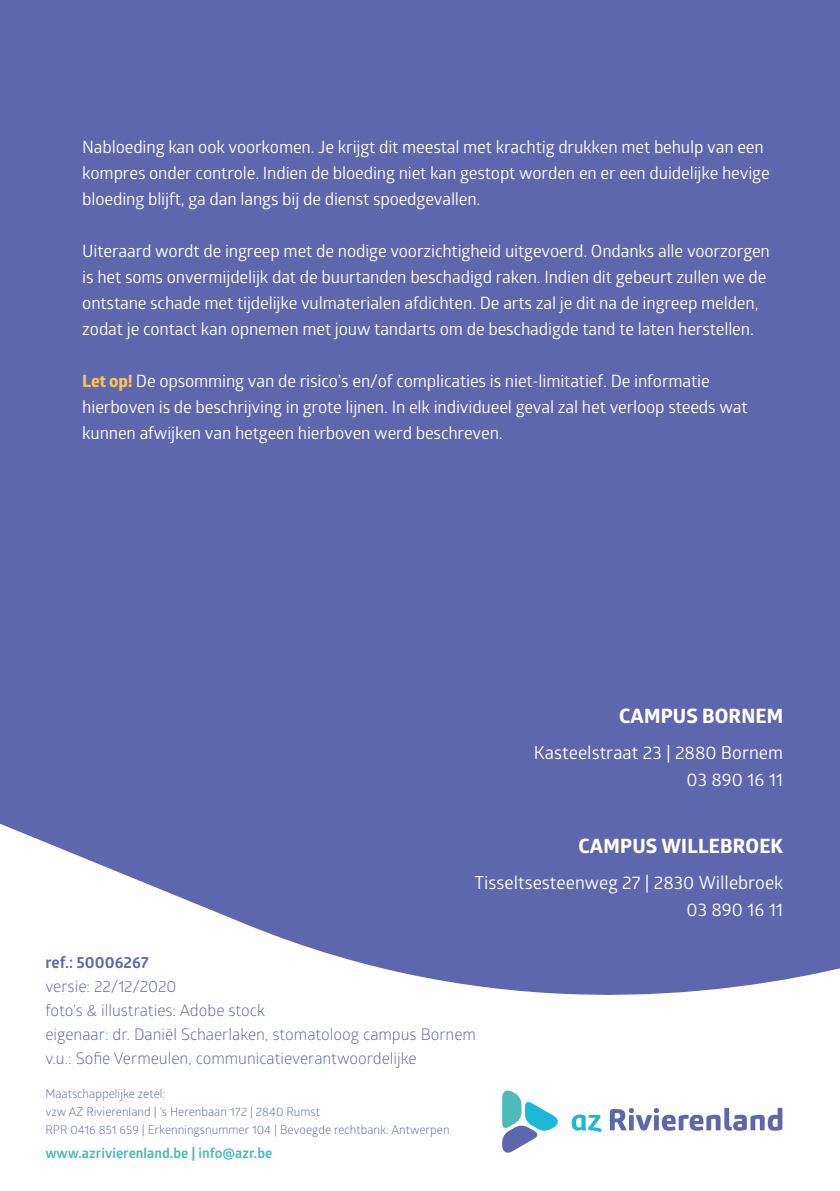
<style>
.page{position:relative;width:840px;height:1191px;background:#fff}
.page>*{position:absolute;margin:0;border:0;box-sizing:border-box;transform-origin:0 0}
.t1{font:700 19.8px "Globerx";letter-spacing:.01em;color:#fff}
.t2{font:18px/27px "Glober";color:#fff;text-align:right}
.t3{font:17px/26px "Glober";letter-spacing:-.01em;color:#fff}
.t4{font:16px/24px "Glober";color:#5e67ad}
.t5{font:700 16px "Glober";color:#5e67ad}
.t6{font:700 14px "Glober";color:#4cbbb8}
.t7{font:12px/18px "Glober";color:#5e67ad}
.s1{font-family:"Globerx";font-weight:700;color:#fcc44f}
</style>
<div class="page">
<div style="left:0;top:0;width:839px;height:1191px;background:#5e67ad"></div>
<svg style="left:0;top:823px;width:839px;height:368px;fill:#fff"></svg>
<svg style="left:502px;top:1090px;width:55px;height:62px"></svg>
<svg style="left:571px;top:1114px;width:30px;height:18px"></svg>
<svg style="left:609px;top:1107px;width:173px;height:23px"></svg>
<p class="t3" style="left:82px;top:133px;width:688px">Nabloeding kan ook voorkomen. Je krijgt dit meestal met krachtig drukken met behulp van een kompres onder controle. Indien de bloeding niet kan gestopt worden en er een duidelijke hevige bloeding blijft, ga dan langs bij de dienst spoedgevallen.</p>
<p class="t3" style="left:82px;top:237px;width:688px">Uiteraard wordt de ingreep met de nodige voorzichtigheid uitgevoerd. Ondanks alle voorzorgen is het soms onvermijdelijk dat de buurtanden beschadigd raken. Indien dit gebeurt zullen we de ontstane schade met tijdelijke vulmaterialen afdichten. De arts zal je dit na de ingreep melden, zodat je contact kan opnemen met jouw tandarts om de beschadigde tand te laten herstellen.</p>
<p class="t3" style="left:82px;top:367px;width:666px"><span class="s1">Let op!</span> De opsomming van de risico’s en/of complicaties is niet-limitatief. De informatie hierboven is de beschrijving in grote lijnen. In elk individueel geval zal het verloop steeds wat kunnen afwijken van hetgeen hierboven werd beschreven.</p>
<p class="t1" style="left:618px;top:701px;width:165px">CAMPUS BORNEM</p>
<p class="t2" style="left:533px;top:738px;width:251px">Kasteelstraat 23 | 2880 Bornem<br>03 890 16 11</p>
<p class="t1" style="left:578px;top:831px;width:206px">CAMPUS WILLEBROEK</p>
<p class="t2" style="left:474px;top:868px;width:310px">Tisseltsesteenweg 27 | 2830 Willebroek<br>03 890 16 11</p>
<p class="t5" style="left:45px;top:951px;width:105px">ref.: 50006267</p>
<p class="t4" style="left:45px;top:973px;width:432px">versie: 22/12/2020<br>foto’s &amp; illustraties: Adobe stock<br>eigenaar: dr. Daniël Schaerlaken, stomatoloog campus Bornem v.u.: Sofie Vermeulen, communicatieverantwoordelijke</p>
<p class="t7" style="left:45px;top:1084px;width:405px">Maatschappelijke zetel:<br>vzw AZ Rivierenland | ‘s Herenbaan 172 | 2840 Rumst<br>RPR 0416 851 659 | Erkenningsnummer 104 | Bevoegde rechtbank: Antwerpen</p>
<p class="t6" style="left:45px;top:1143px;width:228px">www.azrivierenland.be | info@azr.be</p>
</div>
